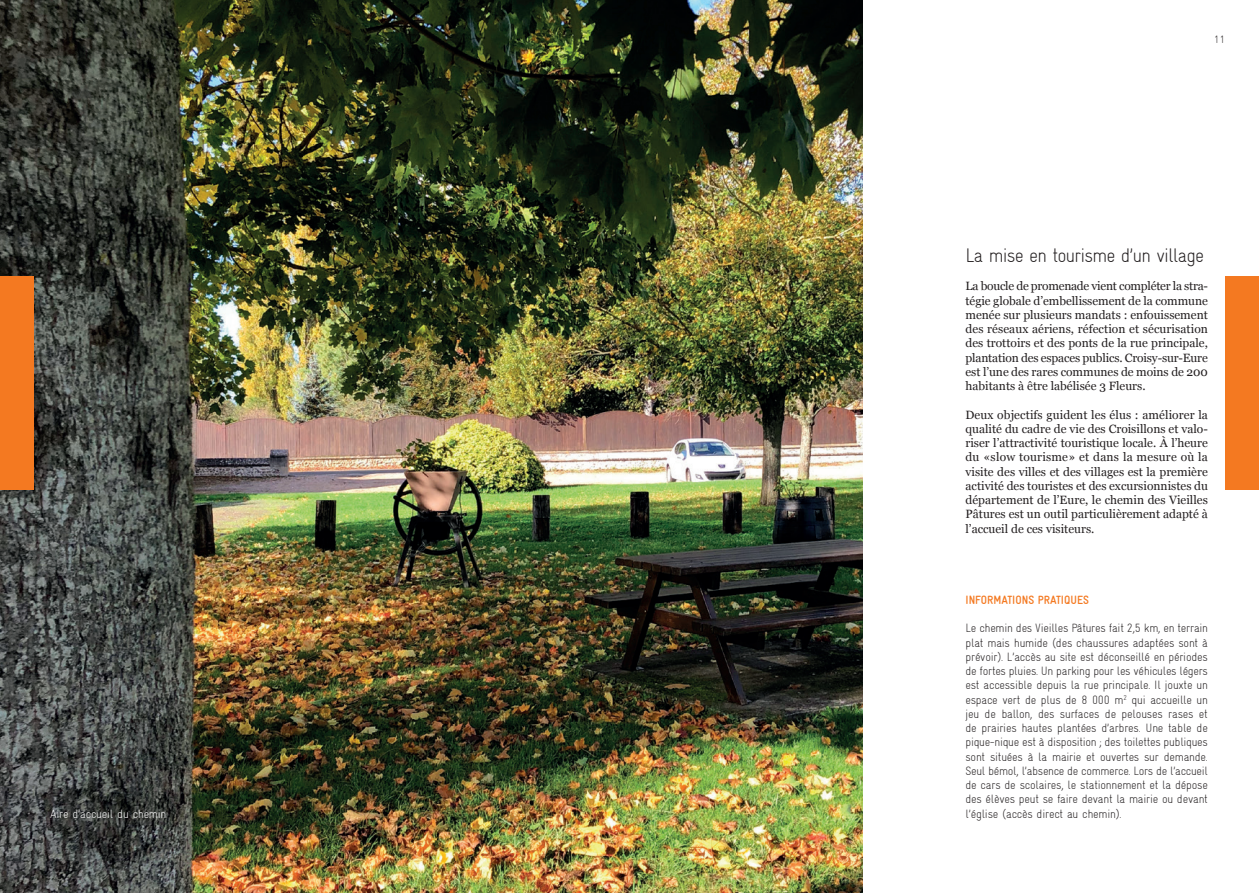
<style>
.page{position:relative;width:1259px;height:893px;background:#fff}
.page>*{position:absolute;margin:0;border:0;box-sizing:border-box;transform-origin:0 0}
.Livret_A5_-_Paragraphe_-_Texte_courant__{font:19.5px "Gravur Condensed Light CE";letter-spacing:-.04em;color:#231f20}
.Livret_A5_-_Paragraphe_-_Texte_courant__-2{font:12px/14.2px "Georgia";color:#231f20;text-align:justify}
.Livret_A5_-_Légende{font:12px/14.2px "Gravur Condensed Light CE";letter-spacing:-.02em;color:#231f20;text-align:justify}
.Livret_A5_-_Titre_des_légendes__pour_les{font:12px "Gravur Condensed Bold CE";color:#f47921}
.Livret_A5_-_Légende-2{font:12px "Gravur Condensed Light CE";letter-spacing:-.02em;color:#fff}
.t1{font:10.5px "Gravur Condensed Light CE";color:#231f20}
</style>
<div class="page">
<img style="left:0;top:0;width:862px;height:893px">
<div style="left:0;top:276px;width:34px;height:213px;background:#f47921"></div>
<div style="left:1225px;top:276px;width:34px;height:213px;background:#f47921"></div>
<p class="t1" style="left:1213px;top:34px;width:13px">11</p>
<p class="Livret_A5_-_Paragraphe_-_Texte_courant__" style="left:965px;top:244px;width:240px">La mise en tourisme d’un village</p>
<p class="Livret_A5_-_Paragraphe_-_Texte_courant__-2" style="left:965px;top:279px;width:244px">La boucle de promenade vient compléter la stra&shy;tégie globale d’embellissement de la commune menée sur plusieurs mandats : enfouissement des réseaux aériens, réfection et sécurisation des trottoirs et des ponts de la rue principale, plantation des espaces publics. Croisy-sur-Eure est l’une des rares communes de moins de 200 habitants à être labélisée 3 Fleurs.</p>
<p class="Livret_A5_-_Paragraphe_-_Texte_courant__-2" style="left:965px;top:407px;width:244px">Deux objectifs guident les élus : améliorer la qualité du cadre de vie des Croisillons et valo&shy;riser l’attractivité touristique locale. À l’heure du «slow tourisme» et dans la mesure où la visite des villes et des villages est la première activité des touristes et des excursionnistes du département de l’Eure, le chemin des Vieilles Pâtures est un outil particulièrement adapté à l’accueil de ces visiteurs.</p>
<p class="Livret_A5_-_Titre_des_légendes__pour_les" style="left:965px;top:593px;width:125px">INFORMATIONS PRATIQUES</p>
<p class="Livret_A5_-_Légende" style="left:965px;top:621px;width:244px">Le chemin des Vieilles Pâtures fait 2,5 km, en terrain plat mais humide (des chaussures adaptées sont à prévoir). L’accès au site est déconseillé en périodes de fortes pluies. Un parking pour les véhicules légers est accessible depuis la rue principale. Il jouxte un espace vert de plus de 8 000 m<sup>2</sup> qui accueille un jeu de ballon, des surfaces de pelouses rases et de prairies hautes plantées d’arbres. Une table de pique-nique est à disposition ; des toilettes publiques sont situées à la mairie et ouvertes sur demande.<br>Seul bémol, l’absence de commerce. Lors de l’accueil de cars de scolaires, le stationnement et la dépose des élèves peut se faire devant la mairie ou devant</p>
<p class="Livret_A5_-_Légende-2" style="left:50px;top:806px;width:118px">Aire d’accueil du chemin</p>
<p class="Livret_A5_-_Légende" style="left:965px;top:806px;width:158px">l’église (accès direct au chemin).</p>
</div>
